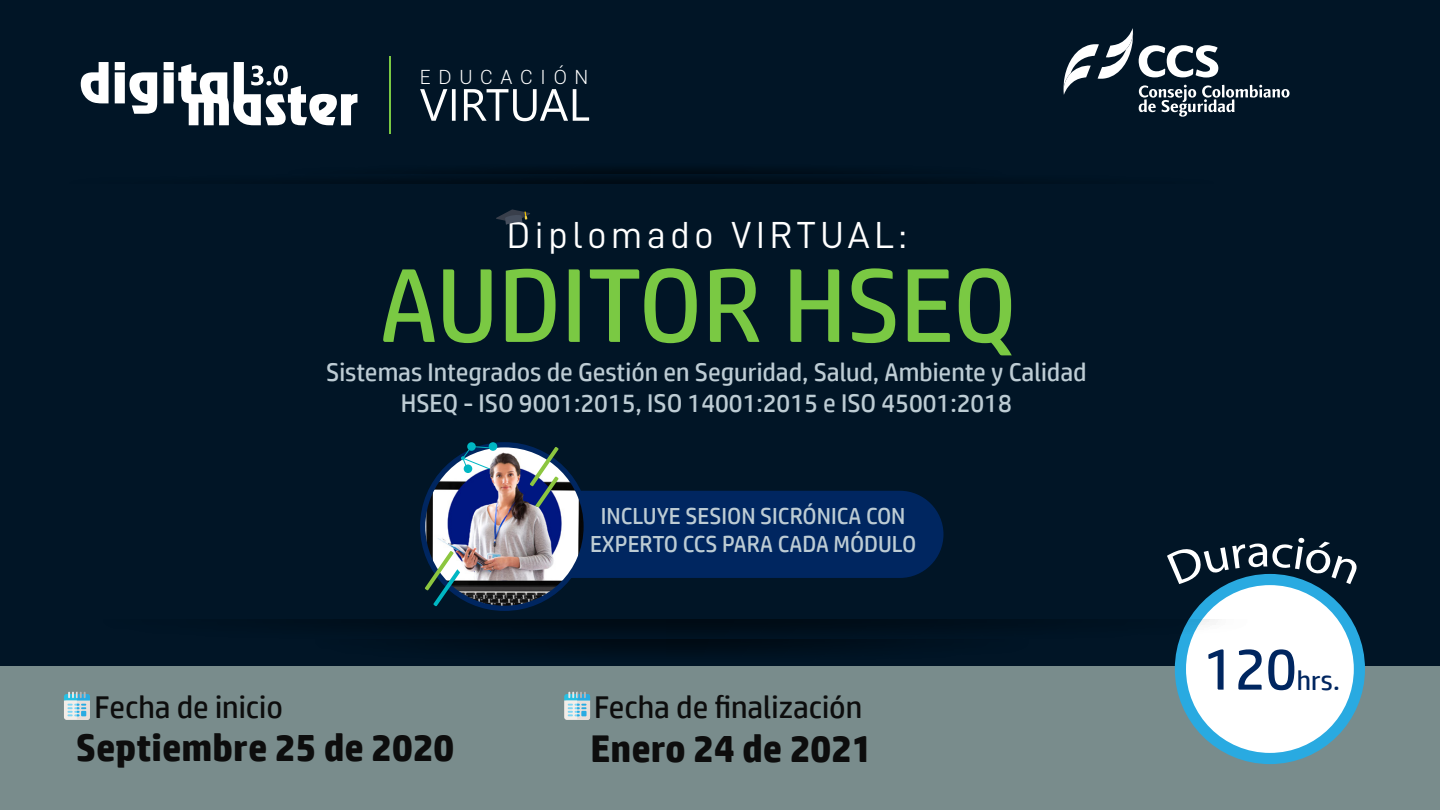
<style>
.page{position:relative;width:1440px;height:810px;background:#011526}
.page>*{position:absolute;margin:0;border:0;box-sizing:border-box;transform-origin:0 0}
.t1{font:104.55px "HP Simplified";color:#7ac943}
.t2{font:700 38.7px "HP Simplified";color:#0d0d0d}
.t3{font:37.8px "D DIN";letter-spacing:.125em;color:#fff}
.t4{font:31.5px "HP Simplified";color:#0d0d0d}
.t5{font:27.3px "HP Simplified";color:#002660}
.t6{font:25.65px/30.8px "HP Simplified";color:#bdccd4;text-align:center}
.t7{font:23.25px/27.9px "HP Simplified";color:#bdccd4;text-align:center}
.t8{font:300 19.58px "Roboto";letter-spacing:.395em;color:#fff}
.s1{font-size:58.05px}
</style>
<div class="page">
<div style="left:0;top:666px;width:1440px;height:144px;background:#798c8c"></div>
<div style="left:1175px;top:574px;width:190px;height:190px;background:#29aae1;border-radius:50%"></div>
<div style="left:1186px;top:585px;width:168px;height:168px;background:#fff;border-radius:50%"></div>
<svg style="left:1167px;top:538px;width:190px;height:46px"></svg>
<svg style="left:64px;top:692px;width:26px;height:28px"></svg>
<svg style="left:564px;top:692px;width:26px;height:28px"></svg>
<div style="left:456px;top:169px;width:393px;height:5px;background:#000e1a"></div>
<div style="left:266px;top:175px;width:769px;height:10px;background:#00101d"></div>
<hr style="left:389px;top:56px;width:2px;height:78px;background:#7ac943">
<svg style="left:81px;top:62px;width:276px;height:63px"></svg>
<svg style="left:420px;top:89px;width:169px;height:32px"></svg>
<svg style="left:1139px;top:85px;width:151px;height:32px"></svg>
<svg style="left:1139px;top:45px;width:79px;height:33px"></svg>
<svg style="left:1063px;top:28px;width:70px;height:67px"></svg>
<svg style="left:496px;top:209px;width:34px;height:16px"></svg>
<div style="left:521px;top:491px;width:422px;height:87px;background:#002660;border-radius:44px"></div>
<img style="left:423px;top:445px;width:163px;height:163px;border-radius:82px">
<div style="left:420px;top:442px;width:169px;height:169px;border:5px solid #002660;border-radius:50%"></div>
<svg style="left:530px;top:447px;width:29px;height:60px"></svg>
<svg style="left:365px;top:551px;width:606px;height:99px"></svg>
<div style="left:489px;top:442px;width:8px;height:9px;background:#00b7c3;border-radius:50%"></div>
<div style="left:467px;top:442px;width:9px;height:9px;background:#00b7c3;border-radius:50%"></div>
<div style="left:464px;top:464px;width:8px;height:9px;background:#00b7c3;border-radius:50%"></div>
<svg style="left:461px;top:446px;width:33px;height:24px"></svg>
<p class="t8" style="left:420px;top:64px;width:170px">EDUCACIÓN</p>
<h3 class="t3" style="left:507px;top:214px;width:401px">Diplomado VIRTUAL:</h3>
<h1 class="t1" style="left:380px;top:246px;width:639px">AUDITOR HSEQ</h1>
<p class="t6" style="left:326px;top:357px;width:762px">Sistemas Integrados de Gestión en Seguridad, Salud, Ambiente y Calidad<br>HSEQ - ISO 9001:2015, ISO 14001:2015 e ISO 45001:2018</p>
<p class="t7" style="left:590px;top:502px;width:328px">INCLUYE SESION SICRÓNICA CON<br>EXPERTO CCS PARA CADA MÓDULO</p>
<p class="t4" style="left:95px;top:689px;width:190px">Fecha de inicio</p>
<p class="t4" style="left:594px;top:689px;width:270px">Fecha de finalización</p>
<h2 class="t2" style="left:76px;top:724px;width:380px">Septiembre 25 de 2020</h2>
<h2 class="t2" style="left:590px;top:726px;width:284px">Enero 24 de 2021</h2>
<p class="t5" style="left:1204px;top:665px;width:138px"><span class="s1">120</span>hrs.</p>
</div>
